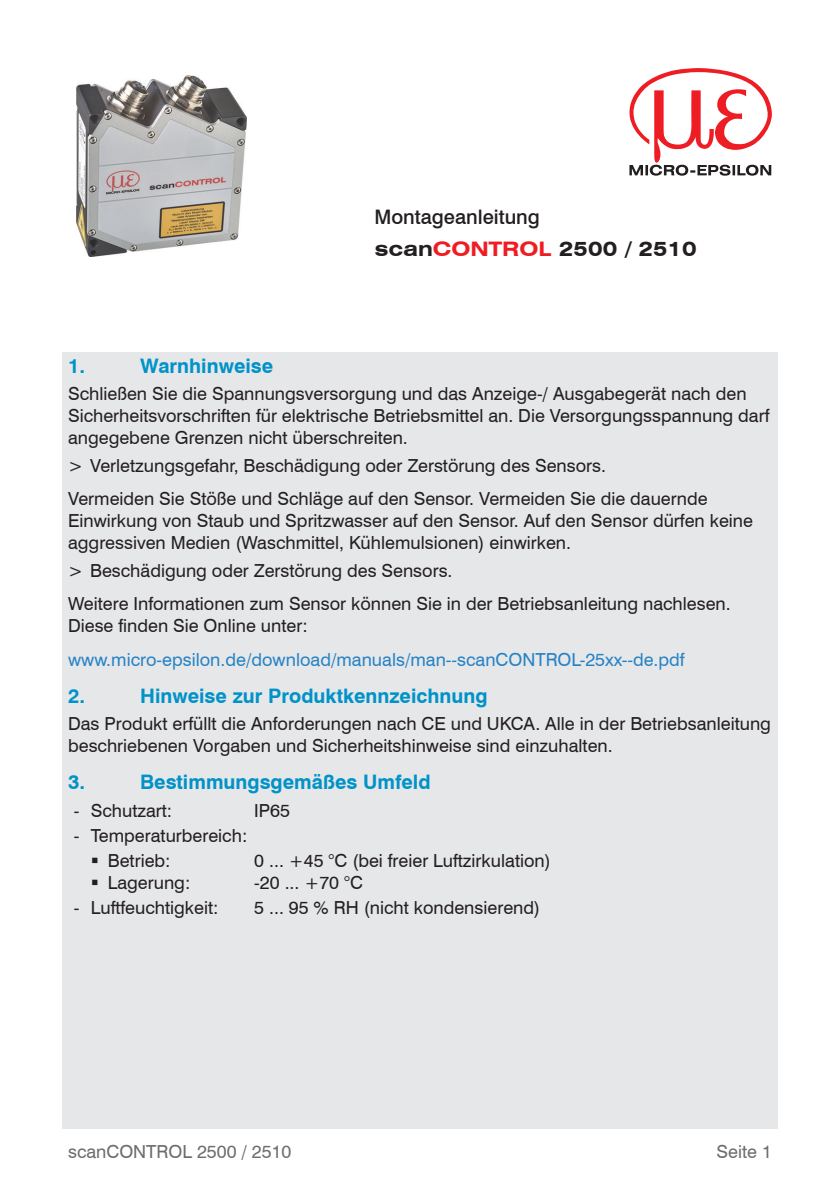
<style>
.page{position:relative;width:840px;height:1191px;background:#fff}
.page>*{position:absolute;margin:0;border:0;box-sizing:border-box;transform-origin:0 0}
.t1{font:700 20px "Swiss 721 BT";color:#0092c8}
.t2{font:700 expanded 20px "Swiss 721 BT";color:#231f20}
.t3{font:500 20px "Swiss 721 BT";color:#231f20}
.Fließtext{font:18px/22px "Swiss 721 BT";color:#231f20}
.Fließtext-2{font:18px "Swiss 721 BT";color:#2783c5}
.t4{font:18px "Swiss 721 BT";color:#6c6d70}
.s1{color:#ee1d23}
</style>
<div class="page">
<div style="left:62px;top:351px;width:715px;height:777px;background:#e6e7e9"></div>
<svg style="left:629px;top:68px;width:142px;height:108px"></svg>
<img style="left:77px;top:75px;width:169px;height:182px">
<p class="t3" style="left:374px;top:205px;width:167px">Montageanleitung</p>
<p class="t2" style="left:374px;top:237px;width:324px">scan<span class="s1">CONTROL</span> 2500 / 2510</p>
<p class="t1" style="left:68px;top:353px;width:19px">1.</p>
<p class="t1" style="left:140px;top:353px;width:134px">Warnhinweise</p>
<p class="Fließtext" style="left:68px;top:382px;width:702px">Schließen Sie die Spannungsversorgung und das Anzeige-/ Ausgabegerät nach den<br>Sicherheitsvorschriften für elektrische Betriebsmittel an. Die Versorgungsspannung darf angegebene Grenzen nicht überschreiten.</p>
<p class="Fließtext" style="left:68px;top:454px;width:539px">&gt; Verletzungsgefahr, Beschädigung oder Zerstörung des Sensors.</p>
<p class="Fließtext" style="left:68px;top:487px;width:686px">Vermeiden Sie Stöße und Schläge auf den Sensor. Vermeiden Sie die dauernde<br>Einwirkung von Staub und Spritzwasser auf den Sensor. Auf den Sensor dürfen keine aggressiven Medien (Waschmittel, Kühlemulsionen) einwirken.</p>
<p class="Fließtext" style="left:68px;top:559px;width:386px">&gt; Beschädigung oder Zerstörung des Sensors.</p>
<p class="Fließtext" style="left:68px;top:593px;width:663px">Weitere Informationen zum Sensor können Sie in der Betriebsanleitung nachlesen.<br>Diese finden Sie Online unter:</p>
<p class="Fließtext-2" style="left:68px;top:648px;width:617px">www.micro-epsilon.de/download/manuals/man--scanCONTROL-25xx--de.pdf</p>
<p class="t1" style="left:68px;top:683px;width:19px">2.</p>
<p class="t1" style="left:140px;top:683px;width:349px">Hinweise zur Produktkennzeichnung</p>
<p class="Fließtext" style="left:68px;top:713px;width:704px">Das Produkt erfüllt die Anforderungen nach CE und UKCA. Alle in der Betriebsanleitung beschriebenen Vorgaben und Sicherheitshinweise sind einzuhalten.</p>
<p class="t1" style="left:68px;top:770px;width:19px">3.</p>
<p class="t1" style="left:140px;top:770px;width:292px">Bestimmungsgemäßes Umfeld</p>
<p class="Fließtext" style="left:74px;top:799px;width:100px">- Schutzart:</p>
<p class="Fließtext" style="left:254px;top:799px;width:37px">IP65</p>
<p class="Fließtext" style="left:74px;top:824px;width:175px">- Temperaturbereich:</p>
<p class="Fließtext" style="left:108px;top:849px;width:64px">Betrieb:</p>
<p class="Fließtext" style="left:254px;top:849px;width:298px">0 ... +45 °C (bei freier Luftzirkulation)</p>
<p class="Fließtext" style="left:108px;top:871px;width:84px">Lagerung:</p>
<p class="Fließtext" style="left:254px;top:871px;width:110px">-20 ... +70 °C</p>
<p class="Fließtext" style="left:74px;top:896px;width:146px">- Luftfeuchtigkeit:</p>
<p class="Fließtext" style="left:254px;top:896px;width:287px">5 ... 95 % RH (nicht kondensierend)</p>
<p class="t4" style="left:68px;top:1140px;width:225px">scanCONTROL 2500 / 2510</p>
<p class="t4" style="left:716px;top:1140px;width:57px">Seite 1</p>
</div>
